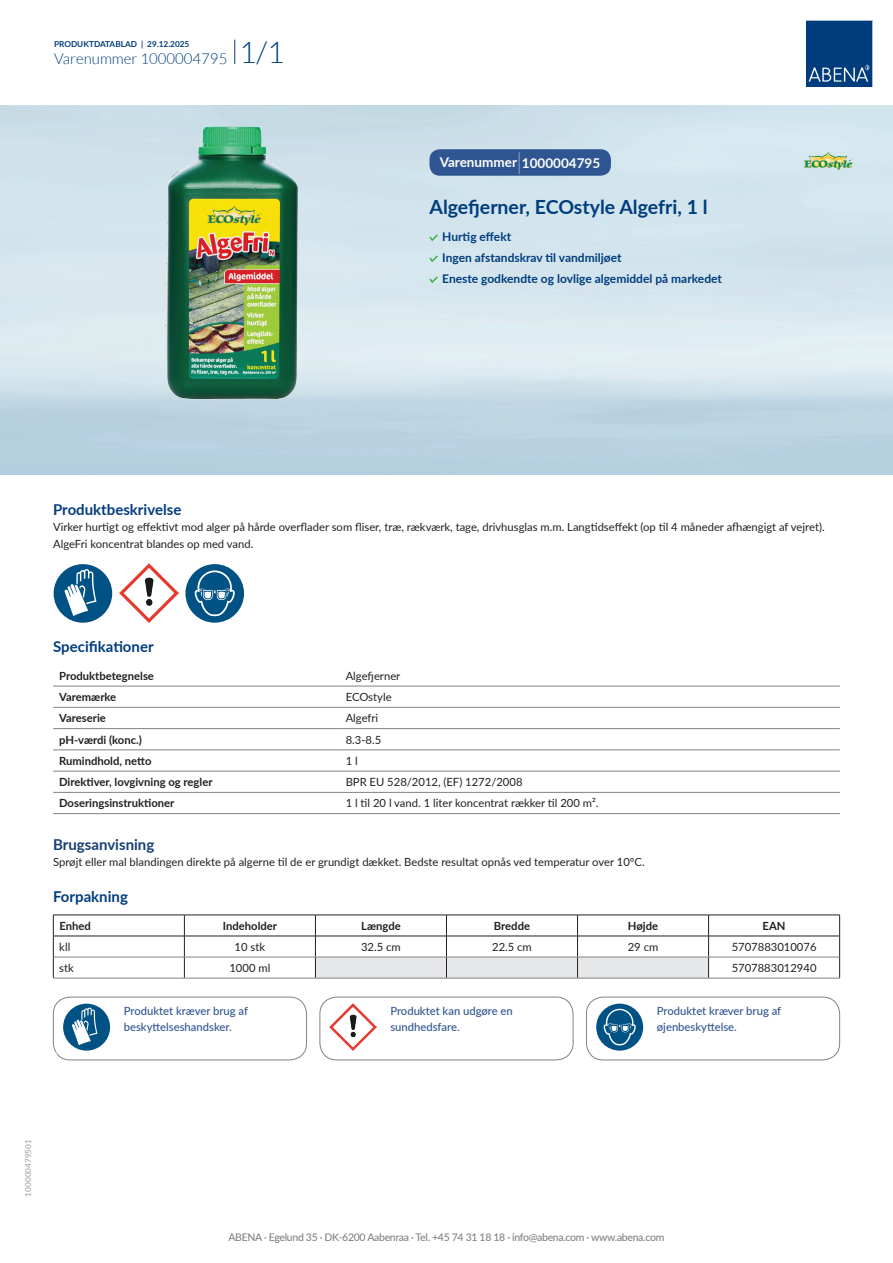
<style>
.page{position:relative;width:893px;height:1263px;background:#fff}
.page>*{position:absolute;margin:0;border:0;box-sizing:border-box;transform-origin:0 0}
.t1{font:700 19.5px "Lato";color:#013d7d}
.t2{font:700 15px "Lato";color:#013d7d}
.t3{font:300 15px "Lato";color:#013d7d}
.t4{font:700 15px "Lato";color:#153f74}
.t5{font:700 13.5px "Lato";color:#fff}
.t6{font:700 12px/21px "Lato";color:#013d7d}
.t7{font:11.25px/16.5px "Lato";color:#231f20}
.t8{font:700 11.25px "Lato";color:#231f20}
.t9{font:500 11.25px/16.5px "Lato";color:#305691}
.t10{font:500 10.5px "Lato";letter-spacing:-.03em;color:#808285}
.t11{font:700 10.5px "Lato";color:#fff}
.t12{font:700 8.25px "Lato";color:#013d7d}
.t13{font:700 8.25px "Lato";color:#b2b3b7}
.s1{font-size:30px}
.s2{font-size:22.95px}
</style>
<div class="page">
<svg style="left:235px;top:40px;width:1px;height:24px"></svg>
<svg style="left:806px;top:20px;width:67px;height:67px;background:#144b86"></svg>
<img style="left:166px;top:127px;width:132px;height:272px">
<div style="left:54px;top:564px;width:58px;height:59px;background:#005285;border-radius:50%"></div>
<svg style="left:65px;top:569px;width:31px;height:47px"></svg>
<img style="left:119px;top:564px;width:59px;height:59px">
<div style="left:185px;top:564px;width:59px;height:59px;background:#005285;border-radius:50%"></div>
<svg style="left:195px;top:564px;width:40px;height:52px"></svg>
<hr style="left:53px;top:686px;width:287px;height:1px;background:#808285">
<hr style="left:340px;top:686px;width:500px;height:1px;background:#808285">
<hr style="left:53px;top:707px;width:287px;height:1px;background:#808285">
<hr style="left:340px;top:707px;width:500px;height:1px;background:#808285">
<hr style="left:53px;top:728px;width:287px;height:1px;background:#808285">
<hr style="left:340px;top:728px;width:500px;height:1px;background:#808285">
<hr style="left:53px;top:750px;width:287px;height:1px;background:#808285">
<hr style="left:340px;top:750px;width:500px;height:1px;background:#808285">
<hr style="left:53px;top:771px;width:287px;height:1px;background:#808285">
<hr style="left:340px;top:771px;width:500px;height:1px;background:#808285">
<hr style="left:53px;top:792px;width:287px;height:1px;background:#808285">
<hr style="left:340px;top:792px;width:500px;height:1px;background:#808285">
<hr style="left:53px;top:813px;width:287px;height:1px;background:#808285">
<hr style="left:340px;top:813px;width:500px;height:1px;background:#808285">
<hr style="left:53px;top:915px;width:131px;height:1px;background:#231f20">
<hr style="left:184px;top:915px;width:131px;height:1px;background:#231f20">
<hr style="left:709px;top:915px;width:131px;height:1px;background:#231f20">
<hr style="left:53px;top:936px;width:131px;height:1px;background:#231f20">
<hr style="left:184px;top:936px;width:131px;height:1px;background:#231f20">
<hr style="left:709px;top:936px;width:131px;height:1px;background:#231f20">
<svg style="left:53px;top:915px;width:1px;height:63px"></svg>
<svg style="left:184px;top:915px;width:1px;height:63px"></svg>
<svg style="left:315px;top:915px;width:394px;height:63px"></svg>
<svg style="left:839px;top:915px;width:1px;height:63px"></svg>
<hr style="left:54px;top:957px;width:130px;height:1px;background:#808285">
<hr style="left:184px;top:957px;width:131px;height:1px;background:#808285">
<hr style="left:315px;top:957px;width:131px;height:1px;background:#808285">
<hr style="left:446px;top:957px;width:131px;height:1px;background:#808285">
<hr style="left:577px;top:957px;width:132px;height:1px;background:#808285">
<hr style="left:709px;top:957px;width:130px;height:1px;background:#808285">
<hr style="left:53px;top:978px;width:131px;height:1px;background:#808285">
<hr style="left:184px;top:978px;width:131px;height:1px;background:#808285">
<hr style="left:315px;top:978px;width:131px;height:1px;background:#808285">
<hr style="left:446px;top:978px;width:131px;height:1px;background:#808285">
<hr style="left:577px;top:978px;width:132px;height:1px;background:#808285">
<hr style="left:709px;top:978px;width:131px;height:1px;background:#808285">
<div style="left:63px;top:1004px;width:47px;height:46px;background:#005285;border-radius:50%"></div>
<svg style="left:72px;top:1008px;width:25px;height:37px"></svg>
<div style="left:53px;top:997px;width:254px;height:63px;border:1px solid #808285;border-radius:17px"></div>
<img style="left:330px;top:1003px;width:47px;height:48px">
<div style="left:320px;top:997px;width:253px;height:63px;border:1px solid #808285;border-radius:17px"></div>
<div style="left:596px;top:1004px;width:47px;height:46px;background:#005285;border-radius:50%"></div>
<svg style="left:604px;top:1004px;width:32px;height:41px"></svg>
<div style="left:586px;top:997px;width:254px;height:63px;border:1px solid #808285;border-radius:17px"></div>
<svg style="left:429px;top:234px;width:9px;height:7px"></svg>
<svg style="left:429px;top:255px;width:9px;height:7px"></svg>
<svg style="left:429px;top:276px;width:9px;height:7px"></svg>
<div style="left:429px;top:149px;width:182px;height:27px;background:#305691;border-radius:10px"></div>
<svg style="left:804px;top:152px;width:49px;height:18px"></svg>
<p class="t12" style="left:54px;top:37px;width:137px">PRODUKTDATABLAD | 29.12.2025</p>
<h2 class="t3" style="left:54px;top:50px;width:232px">Varenummer 1000004795 <span class="s1">1/1</span></h2>
<p class="t5" style="left:440px;top:153px;width:162px">Varenummer <span class="s2">|</span> 1000004795</p>
<h1 class="t1" style="left:429px;top:192px;width:280px">Algefjerner, ECOstyle Algefri, 1 l</h1>
<p class="t6" style="left:442px;top:226px;width:281px">Hurtig effekt<br>Ingen afstandskrav til vandmiljøet<br>Eneste godkendte og lovlige algemiddel på markedet</p>
<h2 class="t2" style="left:53px;top:498px;width:130px">Produktbeskrivelse</h2>
<p class="t7" style="left:53px;top:518px;width:773px">Virker hurtigt og effektivt mod alger på hårde overflader som fliser, træ, rækværk, tage, drivhusglas m.m. Langtidseffekt (op til 4 måneder afhængigt af vejret).<br>AlgeFri koncentrat blandes op med vand.</p>
<h2 class="t2" style="left:53px;top:636px;width:102px">Specifikationer</h2>
<p class="t8" style="left:59px;top:667px;width:96px">Produktbetegnelse</p>
<p class="t7" style="left:346px;top:667px;width:56px">Algefjerner</p>
<p class="t8" style="left:59px;top:689px;width:59px">Varemærke</p>
<p class="t7" style="left:346px;top:688px;width:47px">ECOstyle</p>
<p class="t8" style="left:59px;top:710px;width:48px">Vareserie</p>
<p class="t7" style="left:346px;top:709px;width:34px">Algefri</p>
<p class="t8" style="left:59px;top:731px;width:84px">pH-værdi (konc.)</p>
<p class="t7" style="left:346px;top:731px;width:37px">8.3-8.5</p>
<p class="t8" style="left:59px;top:752px;width:94px">Rumindhold, netto</p>
<p class="t7" style="left:346px;top:752px;width:14px">1 l</p>
<p class="t8" style="left:59px;top:774px;width:155px">Direktiver, lovgivning og regler</p>
<p class="t7" style="left:346px;top:773px;width:178px">BPR EU 528/2012, (EF) 1272/2008</p>
<p class="t8" style="left:59px;top:795px;width:117px">Doseringsinstruktioner</p>
<p class="t7" style="left:346px;top:795px;width:254px">1 l til 20 l vand. 1 liter koncentrat rækker til 200 m².</p>
<h2 class="t4" style="left:53px;top:833px;width:103px">Brugsanvisning</h2>
<p class="t7" style="left:53px;top:853px;width:593px">Sprøjt eller mal blandingen direkte på algerne til de er grundigt dækket. Bedste resultat opnås ved temperatur over 10°C.</p>
<h2 class="t2" style="left:53px;top:886px;width:76px">Forpakning</h2>
<p class="t8" style="left:59px;top:917px;width:33px">Enhed</p>
<p class="t8" style="left:223px;top:917px;width:56px">Indeholder</p>
<p class="t8" style="left:361px;top:917px;width:41px">Længde</p>
<p class="t8" style="left:494px;top:917px;width:38px">Bredde</p>
<p class="t8" style="left:628px;top:917px;width:32px">Højde</p>
<p class="t8" style="left:763px;top:917px;width:24px">EAN</p>
<p class="t7" style="left:59px;top:938px;width:13px">kll</p>
<p class="t7" style="left:235px;top:938px;width:32px">10 stk</p>
<p class="t7" style="left:361px;top:938px;width:41px">32.5 cm</p>
<p class="t7" style="left:492px;top:938px;width:41px">22.5 cm</p>
<p class="t7" style="left:628px;top:938px;width:32px">29 cm</p>
<p class="t7" style="left:732px;top:938px;width:86px">5707883010076</p>
<p class="t7" style="left:59px;top:959px;width:16px">stk</p>
<p class="t7" style="left:229px;top:959px;width:42px">1000 ml</p>
<p class="t7" style="left:732px;top:959px;width:86px">5707883012940</p>
<p class="t9" style="left:124px;top:1002px;width:126px">Produktet kræver brug af beskyttelseshandsker.</p>
<p class="t9" style="left:390px;top:1002px;width:124px">Produktet kan udgøre en sundhedsfare.</p>
<p class="t9" style="left:657px;top:1002px;width:126px">Produktet kræver brug af øjenbeskyttelse.</p>
<p class="t11" style="left:53px;top:1048px;width:6px">*</p>
<p class="t13" style="left:22px;top:1196px;width:59px;rotate:-90deg">100000479501</p>
<p class="t10" style="left:228px;top:1230px;width:437px">ABENA · Egelund 35 · DK-6200 Aabenraa · Tel. +45 74 31 18 18 · info@abena.com · www.abena.com</p>
</div>
